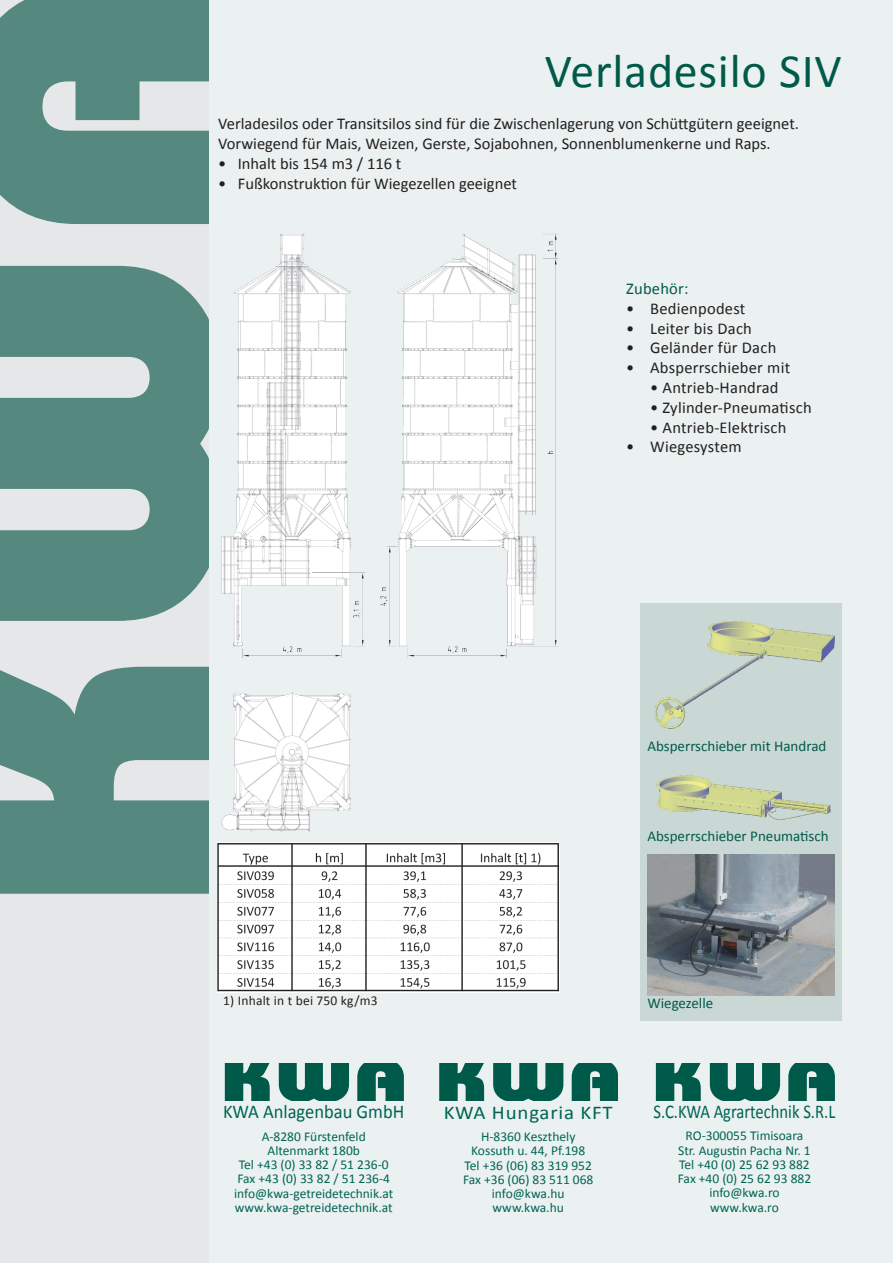
<style>
.page{position:relative;width:893px;height:1263px;background:#fff}
.page>*{position:absolute;margin:0;border:0;box-sizing:border-box;transform-origin:0 0}
.t1{font:48px "Calibri";letter-spacing:.015em;color:#005a4a}
.t2{font:19.5px "Calibri";color:#006455;scale:.85 1}
.t3{font:19.5px "Calibri";color:#006455;scale:.95 1}
.t4{font:19.5px "Calibri";letter-spacing:.04em;color:#006455;scale:1.07 1}
.t5{font:16.5px/19.8px "Calibri";color:#231f20}
.t6{font:16.5px "Calibri";letter-spacing:.015em;color:#005a4a}
.t7{font:15px "Calibri";color:#005a4a}
.t8{font:13.5px/14.2px "Calibri";color:#006455;text-align:center}
.t9{font:13.5px "Calibri";letter-spacing:.015em;color:#231f20}
</style>
<div class="page">
<div style="left:199px;top:0;width:694px;height:1263px;background:#ebf1f0"></div>
<div style="left:0;top:0;width:209px;height:1263px;background:#e6e7e9"></div>
<svg style="left:0;top:0;width:209px;height:894px;fill:#55887e"></svg>
<div style="left:640px;top:603px;width:202px;height:417px;background:#cad8d5"></div>
<img style="left:654px;top:620px;width:181px;height:108px">
<img style="left:656px;top:775px;width:174px;height:45px">
<img style="left:647px;top:855px;width:187px;height:140px">
<img style="left:221px;top:234px;width:337px;height:598px">
<img style="left:217px;top:842px;width:343px;height:150px">
<svg style="left:225px;top:1064px;width:178px;height:36px"></svg>
<svg style="left:439px;top:1064px;width:179px;height:36px"></svg>
<svg style="left:656px;top:1064px;width:178px;height:36px"></svg>
<h1 class="t1" style="left:545px;top:41px;width:298px">Verladesilo SIV</h1>
<p class="t5" style="left:218px;top:113px;width:582px">Verladesilos oder Transitsilos sind für die Zwischenlagerung von Schüttgütern geeignet.<br>Vorwiegend für Mais, Weizen, Gerste, Sojabohnen, Sonnenblumenkerne und Raps.</p>
<p class="t5" style="left:218px;top:153px;width:185px">• Inhalt bis 154 m3 / 116 t</p>
<p class="t5" style="left:218px;top:173px;width:300px">• Fußkonstruktion für Wiegezellen geeignet</p>
<p class="t6" style="left:626px;top:278px;width:64px">Zubehör:</p>
<p class="t5" style="left:626px;top:298px;width:121px">• Bedienpodest</p>
<p class="t5" style="left:626px;top:317px;width:127px">• Leiter bis Dach</p>
<p class="t5" style="left:626px;top:337px;width:152px">• Geländer für Dach</p>
<p class="t5" style="left:626px;top:357px;width:166px">• Absperrschieber mit</p>
<p class="t5" style="left:650px;top:377px;width:130px">• Antrieb-Handrad</p>
<p class="t5" style="left:650px;top:397px;width:163px">• Zylinder-Pneumatisch</p>
<p class="t5" style="left:650px;top:416px;width:138px">• Antrieb-Elektrisch</p>
<p class="t5" style="left:626px;top:436px;width:117px">• Wiegesystem</p>
<p class="t7" style="left:647px;top:737px;width:180px">Absperrschieber mit Handrad</p>
<p class="t7" style="left:647px;top:827px;width:183px">Absperrschieber Pneumatisch</p>
<p class="t9" style="left:223px;top:992px;width:156px">1) Inhalt in t bei 750 kg/m3</p>
<p class="t7" style="left:647px;top:993px;width:67px">Wiegezelle</p>
<p class="t3" style="left:223px;top:1099px;width:192px">KWA Anlagenbau GmbH</p>
<p class="t8" style="left:234px;top:1128px;width:161px">A-8280 Fürstenfeld<br>Altenmarkt 180b<br>Tel +43 (0) 33 82 / 51 236-0<br>Fax +43 (0) 33 82 / 51 236-4 info@kwa-getreidetechnik.at www.kwa-getreidetechnik.at</p>
<p class="t4" style="left:444px;top:1100px;width:160px">KWA Hungaria KFT</p>
<p class="t8" style="left:463px;top:1129px;width:132px">H-8360 Keszthely<br>Kossuth u. 44, Pf.198<br>Tel +36 (06) 83 319 952<br>Fax +36 (06) 83 511 068 info@kwa.hu www.kwa.hu</p>
<p class="t2" style="left:653px;top:1099px;width:215px">S.C.KWA Agrartechnik S.R.L</p>
<p class="t8" style="left:678px;top:1128px;width:135px">RO-300055 Timisoara<br>Str. Augustin Pacha Nr. 1<br>Tel +40 (0) 25 62 93 882<br>Fax +40 (0) 25 62 93 882 info@kwa.ro www.kwa.ro</p>
</div>
